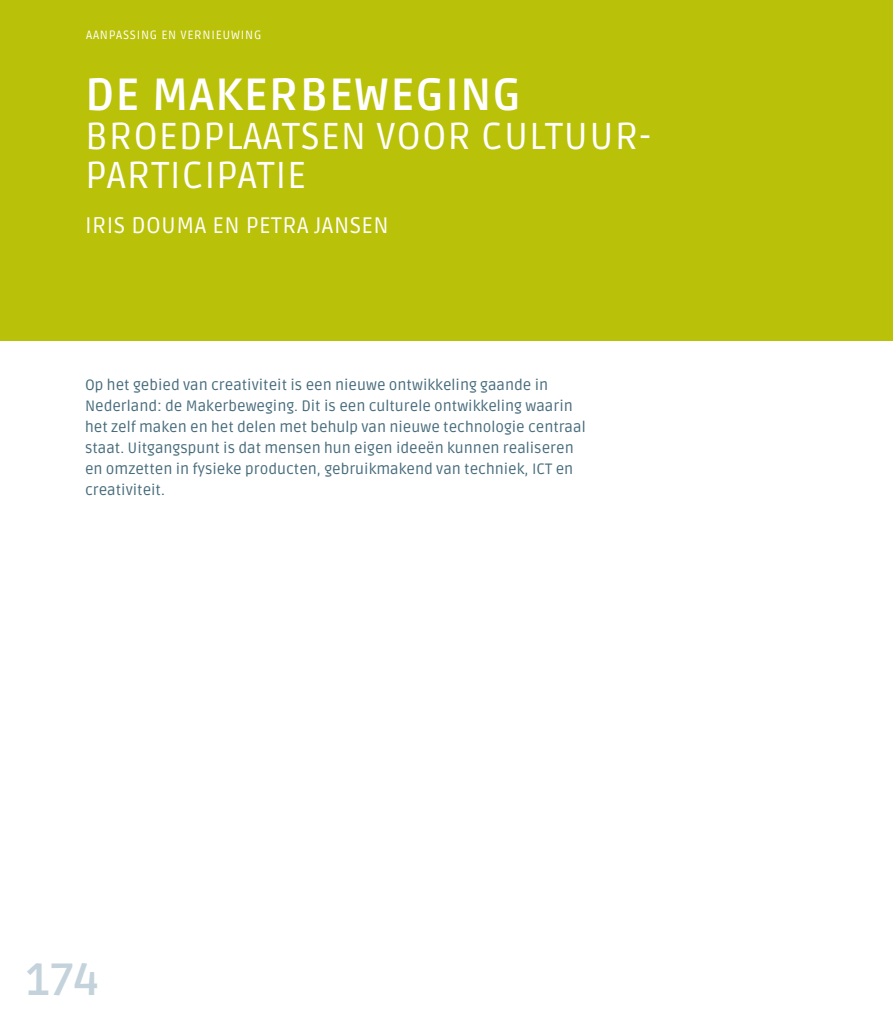
<style>
.page{position:relative;width:893px;height:1021px;background:#fff}
.page>*{position:absolute;margin:0;border:0;box-sizing:border-box;transform-origin:0 0}
.t1{font:700 45px "Ruda";letter-spacing:.02em;color:#fff}
.t2{font:700 45px "Ruda";color:#c3d2db}
.t3{font:37.5px/39px "Ruda";letter-spacing:.02em;color:#fff}
.t4{font:22.5px "Ruda";letter-spacing:.02em;color:#fff}
.t5{font:15px/21px "Ruda";color:#466b7b}
.t6{font:12px "Ruda";letter-spacing:.06em;color:#fff}
</style>
<div class="page">
<div style="left:0;top:0;width:893px;height:340px;background:#bac109"></div>
<p class="t6" style="left:86px;top:28px;width:177px">AANPASSING EN VERNIEUWING</p>
<h1 class="t1" style="left:85px;top:70px;width:437px">DE MAKERBEWEGING</h1>
<h2 class="t3" style="left:85px;top:117px;width:568px">BROEDPLAATSEN VOOR CULTUUR-<br>PARTICIPATIE</h2>
<h3 class="t4" style="left:85px;top:213px;width:305px">IRIS DOUMA EN PETRA JANSEN</h3>
<p class="t5" style="left:85px;top:375px;width:502px">Op het gebied van creativiteit is een nieuwe ontwikkeling gaande in Nederland: de Makerbeweging. Dit is een culturele ontwikkeling waarin het zelf maken en het delen met behulp van nieuwe technologie centraal staat. Uitgangspunt is dat mensen hun eigen ideeën kunnen realiseren en omzetten in fysieke producten, gebruikmakend van techniek, ICT en creativiteit.</p>
<h1 class="t2" style="left:26px;top:954px;width:75px">174</h1>
</div>
